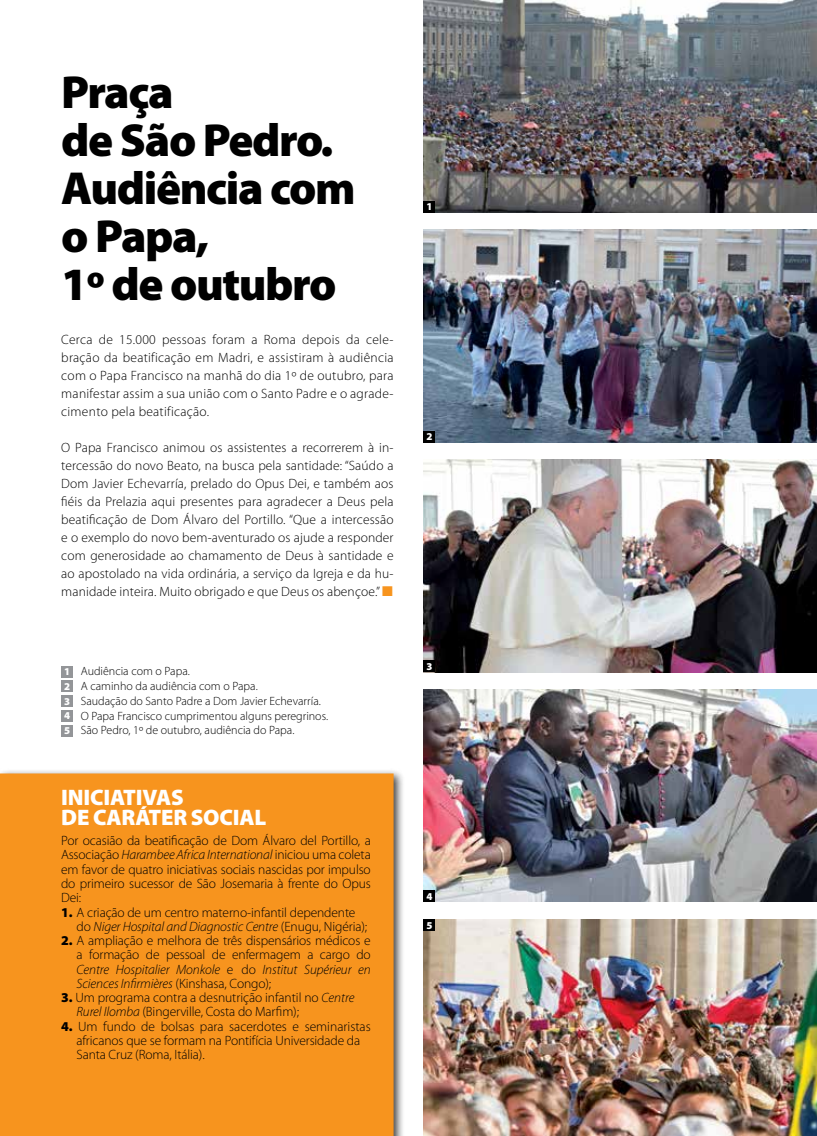
<style>
.page{position:relative;width:817px;height:1136px;background:#fff}
.page>*{position:absolute;margin:0;border:0;box-sizing:border-box;transform-origin:0 0}
.t1{font:900 46.5px/48px "Myriad Pro";letter-spacing:-.03em;color:#000}
.t2{font:900 22.5px/19.5px "Myriad Pro";letter-spacing:-.01em;color:#fff}
.t3{font:300 13.5px/18px "Myriad Pro";letter-spacing:-.01em;color:#000;text-align:justify}
.t4{font:300 12px/14.7px "Myriad Pro";color:#000}
.t5{font:900 10.5px "Myriad Pro";color:#fff}
.s1{font-weight:900;font-size:10.5px;color:#fff}
.s2{font-style:italic}
.s3{font-weight:900}
</style>
<div class="page">
<img style="left:423px;top:0;width:393px;height:213px">
<div style="left:423px;top:201px;width:12px;height:12px;background:#000"></div>
<img style="left:423px;top:230px;width:393px;height:212px">
<div style="left:423px;top:430px;width:12px;height:12px;background:#000"></div>
<img style="left:423px;top:459px;width:393px;height:213px">
<div style="left:423px;top:660px;width:12px;height:12px;background:#000"></div>
<img style="left:423px;top:689px;width:393px;height:212px">
<div style="left:423px;top:889px;width:12px;height:12px;background:#000"></div>
<img style="left:423px;top:919px;width:393px;height:216px">
<div style="left:423px;top:918px;width:12px;height:12px;background:#000"></div>
<div style="left:61px;top:665px;width:12px;height:12px;background:#939598"></div>
<div style="left:61px;top:680px;width:12px;height:12px;background:#939598"></div>
<div style="left:61px;top:695px;width:12px;height:12px;background:#939598"></div>
<div style="left:61px;top:709px;width:12px;height:12px;background:#939598"></div>
<div style="left:61px;top:724px;width:12px;height:12px;background:#939598"></div>
<div style="left:0;top:768px;width:405px;height:367px;background:#000;opacity:.75"></div>
<div style="left:0;top:773px;width:393px;height:362px;background:#f7941e"></div>
<h1 class="t1" style="left:61px;top:66px;width:296px">Praça<br>de São Pedro.<br>Audiência com o Papa,<br>1º de outubro</h1>
<p class="t3" style="left:61px;top:330px;width:334px">Cerca de 15.000 pessoas foram a Roma depois da cele&shy;bração da beatificação em Madri, e assistiram à audiência com o Papa Francisco na manhã do dia 1º de outubro, para manifestar assim a sua união com o Santo Padre e o agrade&shy;cimento pela beatificação.</p>
<p class="t3" style="left:61px;top:438px;width:334px">O Papa Francisco animou os assistentes a recorrerem à in&shy;tercessão do novo Beato, na busca pela santidade: “Saúdo a Dom Javier Echevarría, prelado do Opus Dei, e também aos fiéis da Prelazia aqui presentes para agradecer a Deus pela beatificação de Dom Álvaro del Portillo. “Que a intercessão e o exemplo do novo bem-aventurado os ajude a responder com generosidade ao chamamento de Deus à santidade e ao apostolado na vida ordinária, a serviço da Igreja e da hu&shy;manidade inteira. Muito obrigado e que Deus os abençoe.”</p>
<p class="t4" style="left:64px;top:664px;width:265px"><span class="s1">1</span> Audiência com o Papa.<br><span class="s1">2</span> A caminho da audiência com o Papa.<br><span class="s1">3</span> Saudação do Santo Padre a Dom Javier Echevarría.<br><span class="s1">4</span> O Papa Francisco cumprimentou alguns peregrinos.<br><span class="s1">5</span> São Pedro, 1º de outubro, audiência do Papa.</p>
<h2 class="t2" style="left:61px;top:787px;width:34px">Inicia</h2>
<h2 class="t2" style="left:61px;top:787px;width:156px;text-indent:62px">tivas de caráter socia</h2>
<h2 class="t2" style="left:254px;top:806px;width:13px">l</h2>
<p class="t3" style="left:61px;top:833px;width:311px;line-height:14.2px">Por ocasião da beatificação de Dom Álvaro del Portillo, a Associação <span class="s2">Harambee Africa International</span> iniciou uma coleta em favor de quatro iniciativas sociais nascidas por impulso do primeiro sucessor de São Josemaria à frente do Opus Dei:</p>
<p class="t3" style="left:77px;top:904px;width:292px;line-height:14.2px;text-indent:-15px"><span class="s3">1.</span> A criação de um centro materno-infantil dependente do <span class="s2">Niger Hospital and Diagnostic Centre</span> (Enugu, Nigéria);</p>
<p class="t3" style="left:77px;top:933px;width:296px;line-height:14.2px;text-indent:-15px"><span class="s3">2.</span> A ampliação e melhora de três dispensários médicos e a formação de pessoal de enfermagem a cargo do <span class="s2">Centre Hospitalier Monkole</span> e do <span class="s2">Institut Supérieur en Sciences Infirmières</span> (Kinshasa, Congo);</p>
<p class="t3" style="left:77px;top:990px;width:279px;line-height:14.2px;text-indent:-15px"><span class="s3">3.</span> Um programa contra a desnutrição infantil no <span class="s2">Centre<br>Rurel Ilomba</span> (Bingerville, Costa do Marfim);</p>
<p class="t3" style="left:77px;top:1018px;width:296px;line-height:14.2px;text-align:left;text-indent:-15px"><span class="s3">4.</span> Um fundo de bolsas para sacerdotes e seminaristas africanos que se formam na Pontifícia Universidade da<br>Santa Cruz (Roma, Itália).</p>
<p class="t5" style="left:426px;top:200px;width:8px">1</p>
<p class="t5" style="left:426px;top:429px;width:8px">2</p>
<p class="t5" style="left:426px;top:659px;width:8px">3</p>
<p class="t5" style="left:426px;top:888px;width:8px">4</p>
<p class="t5" style="left:426px;top:917px;width:8px">5</p>
</div>
